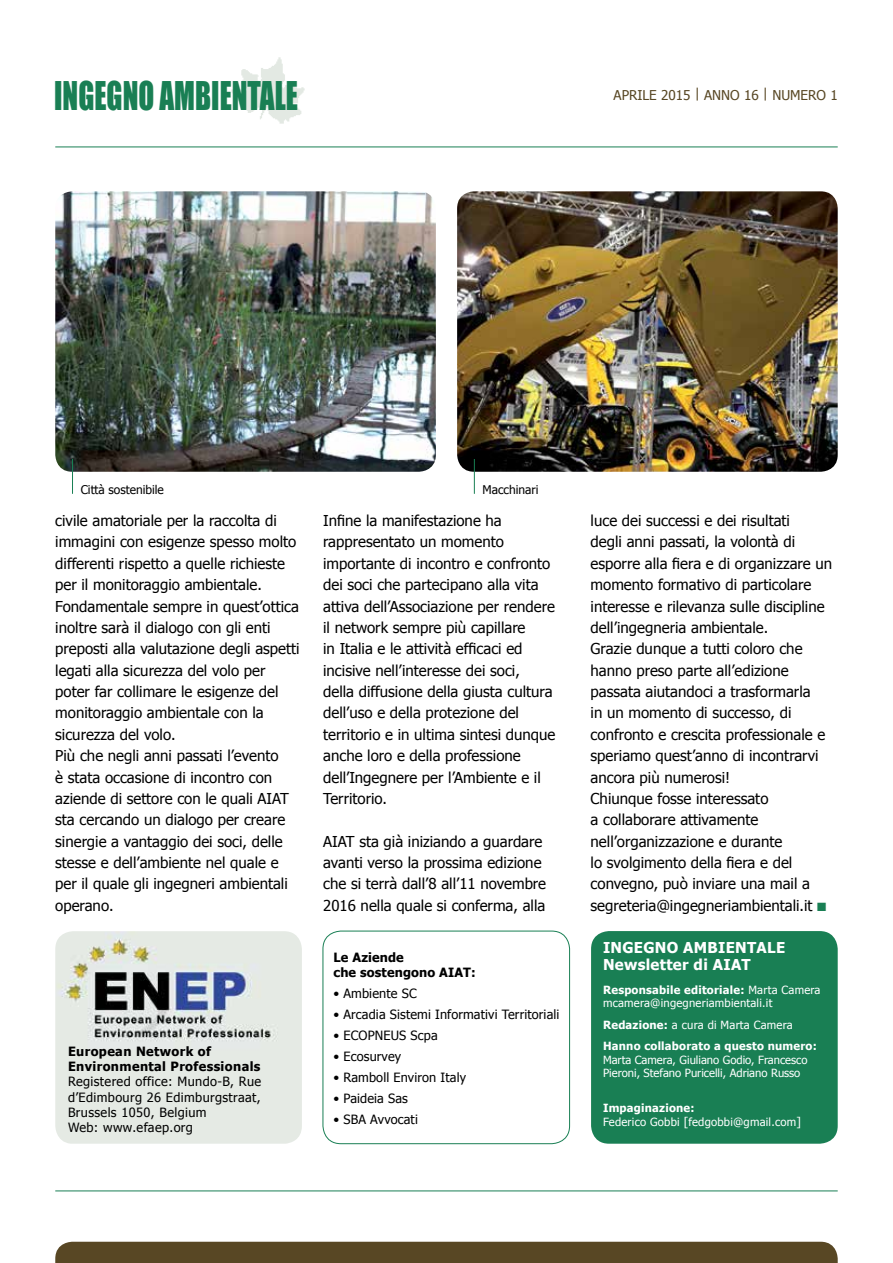
<style>
.page{position:relative;width:893px;height:1263px;background:#fff}
.page>*{position:absolute;margin:0;border:0;box-sizing:border-box;transform-origin:0 0}
.t1{font:36.3px "Impact";color:#197f54;scale:.8 1}
.t2{font:15px/21.3px "Tahoma";color:#000}
.t3{font:700 15px/16.5px "Tahoma";letter-spacing:.02em;color:#fff}
.t4{font:13.5px "Tahoma";color:#584724}
.t5{font:12.75px "Tahoma";letter-spacing:.01em;color:#000}
.t6{font:12.75px/15.3px "Tahoma";letter-spacing:.03em;color:#000}
.t7{font:700 12.75px/15.3px "Tahoma";letter-spacing:.03em;color:#000}
.t8{font:700 12.75px/15px "Tahoma";letter-spacing:.01em;color:#000}
.t9{font:12px "Tahoma";color:#000}
.t10{font:11.25px/13.5px "Tahoma";letter-spacing:.02em;color:#fff}
.t11{font:11.25px/13.5px "Tahoma";color:#fff}
.t12{font:700 11.25px/21.3px "Tahoma";letter-spacing:.02em;color:#fff}
.s1{color:#197f54}
.s2{font-weight:700}
.s3{font-weight:400}
.s4{font-size:12px}
</style>
<div class="page">
<hr style="left:55px;top:147px;width:783px;height:1px;background:#197f54">
<img style="left:231px;top:57px;width:74px;height:67px">
<hr style="left:55px;top:1191px;width:783px;height:1px;background:#197f54">
<div style="left:55px;top:1242px;width:783px;height:21px;background:#584724"></div>
<img style="left:55px;top:931px;width:247px;height:213px">
<div style="left:323px;top:931px;width:247px;height:213px;border:1px solid #197f54;border-radius:18px"></div>
<div style="left:591px;top:931px;width:247px;height:213px;background:#197f54;border-radius:18px"></div>
<img style="left:55px;top:191px;width:381px;height:281px">
<hr style="left:72px;top:459px;width:1px;height:35px;background:#197f54">
<img style="left:457px;top:191px;width:381px;height:281px">
<hr style="left:474px;top:459px;width:1px;height:35px;background:#197f54">
<h1 class="t1" style="left:54px;top:73px;width:306px">INGEGNO AMBIENTALE</h1>
<p class="t4" style="left:614px;top:86px;width:226px">APRILE 2015 | ANNO 16 | NUMERO 1</p>
<p class="t9" style="left:81px;top:482px;width:84px">Città sostenibile</p>
<p class="t9" style="left:483px;top:482px;width:57px">Macchinari</p>
<p class="t2" style="left:55px;top:509px;width:246px">civile amatoriale per la raccolta di immagini con esigenze spesso molto differenti rispetto a quelle richieste per il monitoraggio ambientale.<br>Fondamentale sempre in quest’ottica inoltre sarà il dialogo con gli enti preposti alla valutazione degli aspetti legati alla sicurezza del volo per poter far collimare le esigenze del monitoraggio ambientale con la sicurezza del volo.<br>Più che negli anni passati l’evento<br>è stata occasione di incontro con aziende di settore con le quali AIAT sta cercando un dialogo per creare sinergie a vantaggio dei soci, delle stesse e dell’ambiente nel quale e per il quale gli ingegneri ambientali operano.</p>
<p class="t2" style="left:323px;top:509px;width:234px">Infine la manifestazione ha rappresentato un momento importante di incontro e confronto dei soci che partecipano alla vita attiva dell’Associazione per rendere il network sempre più capillare<br>in Italia e le attività efficaci ed incisive nell’interesse dei soci,<br>della diffusione della giusta cultura dell’uso e della protezione del territorio e in ultima sintesi dunque anche loro e della professione dell’Ingegnere per l’Ambiente e il<br>Territorio.</p>
<p class="t2" style="left:323px;top:830px;width:224px">AIAT sta già iniziando a guardare avanti verso la prossima edizione che si terrà dall’8 all’11 novembre 2016 nella quale si conferma, alla</p>
<p class="t7" style="left:68px;top:1043px;width:194px">European Network of<br>Environmental Professionals</p>
<p class="t6" style="left:68px;top:1074px;width:195px">Registered office: Mundo-B, Rue d’Edimbourg 26 Edimburgstraat,<br>Brussels 1050, Belgium<br>Web: www.efaep.org</p>
<p class="t8" style="left:333px;top:950px;width:144px">Le Aziende<br>che sostengono AIAT:</p>
<p class="t5" style="left:333px;top:985px;width:85px">• Ambiente SC</p>
<p class="t5" style="left:333px;top:1006px;width:227px">• Arcadia Sistemi Informativi Territoriali</p>
<p class="t5" style="left:333px;top:1027px;width:106px">• ECOPNEUS Scpa</p>
<p class="t5" style="left:333px;top:1048px;width:69px">• Ecosurvey</p>
<p class="t5" style="left:333px;top:1069px;width:134px">• Ramboll Environ Italy</p>
<p class="t5" style="left:333px;top:1090px;width:76px">• Paideia Sas</p>
<p class="t5" style="left:333px;top:1111px;width:86px">• SBA Avvocati</p>
<p class="t2" style="left:591px;top:509px;width:243px">luce dei successi e dei risultati<br>degli anni passati, la volontà di esporre alla fiera e di organizzare un momento formativo di particolare interesse e rilevanza sulle discipline dell’ingegneria ambientale.<br>Grazie dunque a tutti coloro che hanno preso parte all’edizione passata aiutandoci a trasformarla<br>in un momento di successo, di confronto e crescita professionale e speriamo quest’anno di incontrarvi ancora più numerosi!<br>Chiunque fosse interessato<br>a collaborare attivamente nell’organizzazione e durante<br>lo svolgimento della fiera e del convegno, può inviare una mail a segreteria@ingegneriambientali.it <span class="s1">■</span></p>
<p class="t3" style="left:603px;top:939px;width:184px">INGEGNO AMBIENTALE<br>Newsletter di AIAT</p>
<p class="t10" style="left:603px;top:983px;width:219px"><span class="s2">Responsabile editoriale:</span> Marta Camera mcamera@ingegneriambientali.it</p>
<p class="t12" style="left:603px;top:1014px;width:215px">Redazione: <span class="s3">a cura di Marta Camera<br></span>Hanno collaborato a questo numero:</p>
<p class="t11" style="left:603px;top:1052px;width:206px">Marta Camera, Giuliano Godio, Francesco<br>Pieroni, Stefano Puricelli, Adriano Russo</p>
<p class="t10" style="left:603px;top:1101px;width:200px"><span class="s2">Impaginazione:<br></span>Federico Gobbi <span class="s4">[</span>fedgobbi@gmail.com<span class="s4">]</span></p>
</div>
